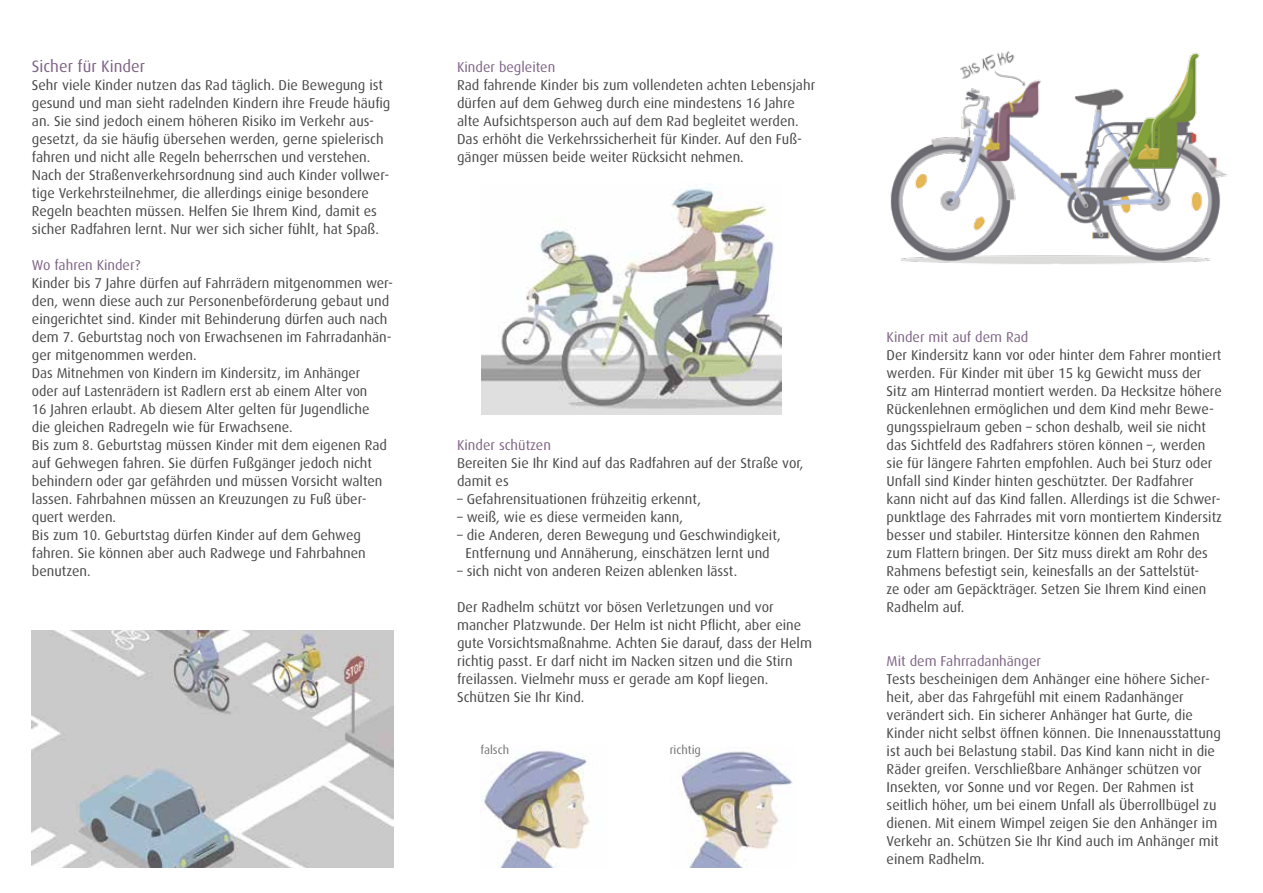
<style>
.page{position:relative;width:1263px;height:893px;background:#fff}
.page>*{position:absolute;margin:0;border:0;box-sizing:border-box;transform-origin:0 0}
.t1{font:16.5px "Dax";color:#7e6485}
.t2{font:14.25px/18px "Dax";color:#484848}
.t3{font:14.25px "Dax";color:#7e6485}
.t4{font:12px "Dax";color:#727272}
</style>
<div class="page">
<img style="left:890px;top:51px;width:338px;height:213px">
<img style="left:32px;top:630px;width:361px;height:237px">
<img style="left:481px;top:187px;width:301px;height:227px">
<img style="left:480px;top:751px;width:110px;height:116px">
<img style="left:681px;top:751px;width:112px;height:116px">
<p class="t1" style="left:32px;top:57px;width:115px">Sicher für Kinder</p>
<p class="t2" style="left:32px;top:76px;width:360px">Sehr viele Kinder nutzen das Rad täglich. Die Bewegung ist gesund und man sieht radelnden Kindern ihre Freude häufig an. Sie sind jedoch einem höheren Risiko im Verkehr aus&shy;gesetzt, da sie häufig übersehen werden, gerne spielerisch fahren und nicht alle Regeln beherrschen und verstehen.<br>Nach der Straßenverkehrsordnung sind auch Kinder vollwer&shy;tige Verkehrsteilnehmer, die allerdings einige besondere Regeln beachten müssen. Helfen Sie Ihrem Kind, damit es sicher Radfahren lernt. Nur wer sich sicher fühlt, hat Spaß.</p>
<p class="t3" style="left:32px;top:257px;width:110px">Wo fahren Kinder?</p>
<p class="t2" style="left:32px;top:274px;width:363px">Kinder bis 7 Jahre dürfen auf Fahrrädern mitgenommen wer&shy;den, wenn diese auch zur Personenbeförderung gebaut und eingerichtet sind. Kinder mit Behinderung dürfen auch nach dem 7. Geburtstag noch von Erwachsenen im Fahrradanhän&shy;ger mitgenommen werden.<br>Das Mitnehmen von Kindern im Kindersitz, im Anhänger<br>oder auf Lastenrädern ist Radlern erst ab einem Alter von<br>16 Jahren erlaubt. Ab diesem Alter gelten für Jugendliche<br>die gleichen Radregeln wie für Erwachsene.<br>Bis zum 8. Geburtstag müssen Kinder mit dem eigenen Rad auf Gehwegen fahren. Sie dürfen Fußgänger jedoch nicht behindern oder gar gefährden und müssen Vorsicht walten lassen. Fahrbahnen müssen an Kreuzungen zu Fuß über&shy;quert werden.<br>Bis zum 10. Geburtstag dürfen Kinder auf dem Gehweg fahren. Sie können aber auch Radwege und Fahrbahnen benutzen.</p>
<p class="t3" style="left:457px;top:59px;width:100px">Kinder begleiten</p>
<p class="t2" style="left:457px;top:76px;width:360px">Rad fahrende Kinder bis zum vollendeten achten Lebensjahr dürfen auf dem Gehweg durch eine mindestens 16 Jahre alte Aufsichtsperson auch auf dem Rad begleitet werden.<br>Das erhöht die Verkehrssicherheit für Kinder. Auf den Fuß&shy;gänger müssen beide weiter Rücksicht nehmen.</p>
<p class="t3" style="left:457px;top:437px;width:95px">Kinder schützen</p>
<p class="t2" style="left:457px;top:454px;width:348px">Bereiten Sie Ihr Kind auf das Radfahren auf der Straße vor, damit es</p>
<p class="t2" style="left:457px;top:490px;width:245px">– Gefahrensituationen frühzeitig erkennt,</p>
<p class="t2" style="left:457px;top:508px;width:228px">– weiß, wie es diese vermeiden kann,</p>
<p class="t2" style="left:457px;top:526px;width:325px;text-align:center">– die Anderen, deren Bewegung und Geschwindigkeit,<br>Entfernung und Annäherung, einschätzen lernt und</p>
<p class="t2" style="left:457px;top:562px;width:282px">– sich nicht von anderen Reizen ablenken lässt.</p>
<p class="t2" style="left:457px;top:598px;width:356px">Der Radhelm schützt vor bösen Verletzungen und vor mancher Platzwunde. Der Helm ist nicht Pflicht, aber eine gute Vorsichtsmaßnahme. Achten Sie darauf, dass der Helm richtig passt. Er darf nicht im Nacken sitzen und die Stirn freilassen. Vielmehr muss er gerade am Kopf liegen.<br>Schützen Sie Ihr Kind.</p>
<p class="t4" style="left:480px;top:743px;width:30px">falsch</p>
<p class="t4" style="left:670px;top:743px;width:33px">richtig</p>
<p class="t3" style="left:887px;top:329px;width:143px">Kinder mit auf dem Rad</p>
<p class="t2" style="left:887px;top:346px;width:337px">Der Kindersitz kann vor oder hinter dem Fahrer montiert werden. Für Kinder mit über 15 kg Gewicht muss der Sitz am Hinterrad montiert werden. Da Hecksitze höhere Rückenlehnen ermöglichen und dem Kind mehr Bewe&shy;gungsspielraum geben – schon deshalb, weil sie nicht das Sichtfeld des Radfahrers stören können –, werden sie für längere Fahrten empfohlen. Auch bei Sturz oder Unfall sind Kinder hinten geschützter. Der Radfahrer kann nicht auf das Kind fallen. Allerdings ist die Schwer&shy;punktlage des Fahrrades mit vorn montiertem Kindersitz besser und stabiler. Hintersitze können den Rahmen zum Flattern bringen. Der Sitz muss direkt am Rohr des Rahmens befestigt sein, keinesfalls an der Sattelstüt-<br>ze oder am Gepäckträger. Setzen Sie Ihrem Kind einen Radhelm auf.</p>
<p class="t3" style="left:887px;top:653px;width:156px">Mit dem Fahrradanhänger</p>
<p class="t2" style="left:887px;top:670px;width:336px">Tests bescheinigen dem Anhänger eine höhere Sicher&shy;heit, aber das Fahrgefühl mit einem Radanhänger verändert sich. Ein sicherer Anhänger hat Gurte, die Kinder nicht selbst öffnen können. Die Innenausstattung ist auch bei Belastung stabil. Das Kind kann nicht in die Räder greifen. Verschließbare Anhänger schützen vor Insekten, vor Sonne und vor Regen. Der Rahmen ist seitlich höher, um bei einem Unfall als Überrollbügel zu dienen. Mit einem Wimpel zeigen Sie den Anhänger im Verkehr an. Schützen Sie Ihr Kind auch im Anhänger mit einem Radhelm.</p>
</div>
